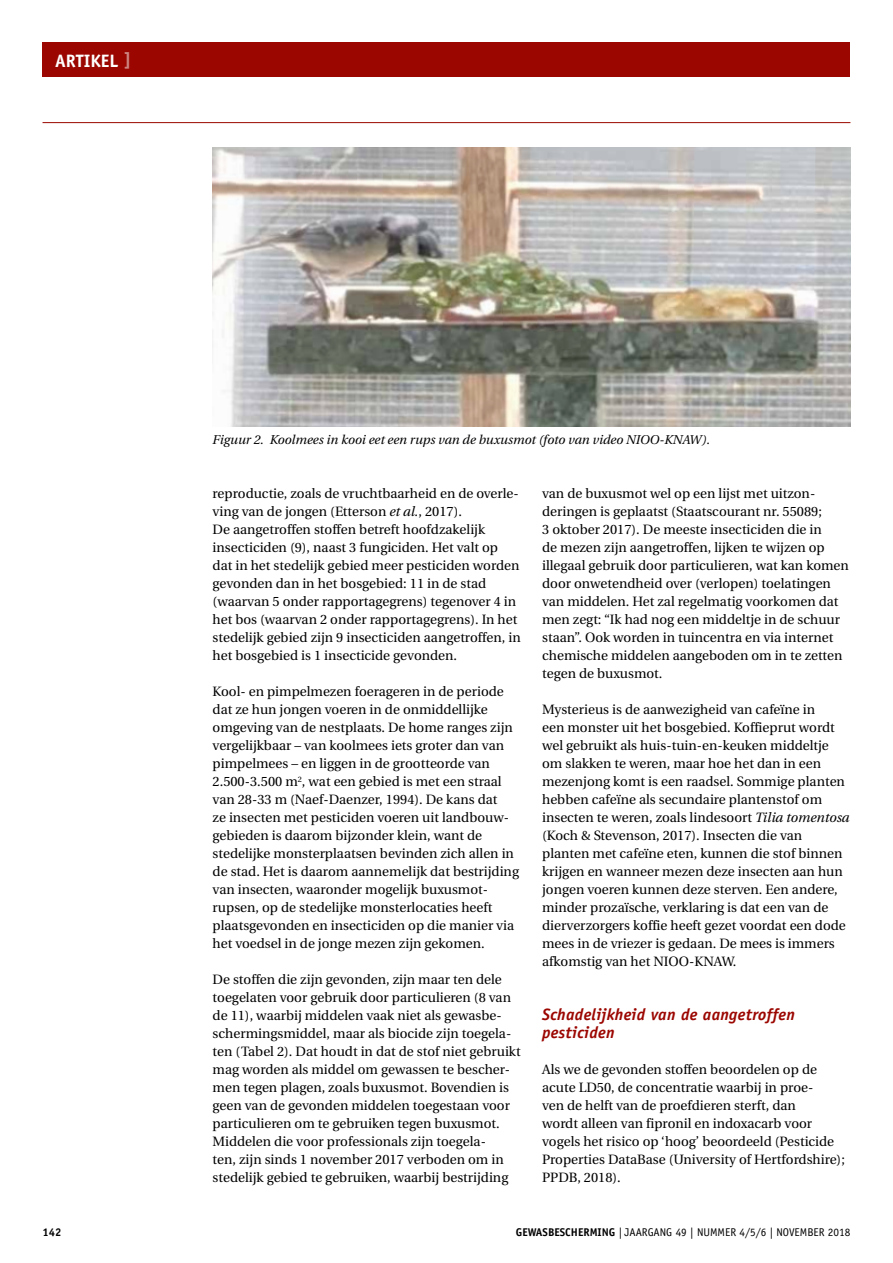
<style>
.page{position:relative;width:893px;height:1263px;background:#fff}
.page>*{position:absolute;margin:0;border:0;box-sizing:border-box;transform-origin:0 0}
.t1{font:700 18px "Officina Sans";color:#fff}
.t2{font:italic 700 16.5px/18px "Officina Sans";letter-spacing:.015em;color:#9b0600}
.t3{font:13.5px/18px "Utopia";color:#000}
.t4{font:italic 12.75px "Utopia";color:#000}
.t5{font:11.25px "Officina Sans";color:#000}
.t6{font:700 11.25px "Officina Sans";color:#000}
.s1{color:#cd8380}
.s2{font-style:italic}
.s3{font-weight:700}
</style>
<div class="page">
<div style="left:43px;top:43px;width:807px;height:34px;background:#9b0600"></div>
<hr style="left:43px;top:122px;width:807px;height:1px;background:#9b0600">
<img style="left:213px;top:147px;width:637px;height:279px">
<h1 class="t1" style="left:55px;top:49px;width:78px">ARTIKEL <span class="s1">]</span></h1>
<p class="t4" style="left:213px;top:433px;width:499px">Figuur 2. Koolmees in kooi eet een rups van de buxusmot (foto van video NIOO-KNAW).</p>
<p class="t3" style="left:213px;top:485px;width:310px">reproductie, zoals de vruchtbaarheid en de overle&shy;ving van de jongen (Etterson <span class="s2">et al.</span>, 2017).<br>De aangetroffen stoffen betreft hoofdzakelijk insecticiden (9), naast 3 fungiciden. Het valt op dat in het stedelijk gebied meer pesticiden worden gevonden dan in het bosgebied: 11 in de stad (waarvan 5 onder rapportagegrens) tegenover 4 in het bos (waarvan 2 onder rapportagegrens). In het stedelijk gebied zijn 9 insecticiden aangetroffen, in het bosgebied is 1 insecticide gevonden.</p>
<p class="t3" style="left:213px;top:683px;width:308px">Kool- en pimpelmezen foerageren in de periode dat ze hun jongen voeren in de onmiddellijke omgeving van de nestplaats. De home ranges zijn vergelijkbaar – van koolmees iets groter dan van pimpelmees – en liggen in de grootteorde van 2.500-3.500 m<sup>2</sup>, wat een gebied is met een straal van 28-33 m (Naef-Daenzer, 1994). De kans dat<br>ze insecten met pesticiden voeren uit landbouw&shy;gebieden is daarom bijzonder klein, want de stedelijke monsterplaatsen bevinden zich allen in de stad. Het is daarom aannemelijk dat bestrijding van insecten, waaronder mogelijk buxusmot&shy;rupsen, op de stedelijke monsterlocaties heeft plaatsgevonden en insecticiden op die manier via het voedsel in de jonge mezen zijn gekomen.</p>
<p class="t3" style="left:213px;top:971px;width:310px">De stoffen die zijn gevonden, zijn maar ten dele toegelaten voor gebruik door particulieren (8 van de 11), waarbij middelen vaak niet als gewasbe&shy;schermingsmiddel, maar als biocide zijn toegela&shy;ten (Tabel 2). Dat houdt in dat de stof niet gebruikt mag worden als middel om gewassen te bescher&shy;men tegen plagen, zoals buxusmot. Bovendien is geen van de gevonden middelen toegestaan voor particulieren om te gebruiken tegen buxusmot.<br>Middelen die voor professionals zijn toegela-<br>ten, zijn sinds 1 november 2017 verboden om in stedelijk gebied te gebruiken, waarbij bestrijding</p>
<p class="t3" style="left:542px;top:485px;width:308px">van de buxusmot wel op een lijst met uitzon&shy;deringen is geplaatst (Staatscourant nr. 55089;<br>3 oktober 2017). De meeste insecticiden die in<br>de mezen zijn aangetroffen, lijken te wijzen op illegaal gebruik door particulieren, wat kan komen door onwetendheid over (verlopen) toelatingen van middelen. Het zal regelmatig voorkomen dat men zegt: “Ik had nog een middeltje in de schuur staan”. Ook worden in tuincentra en via internet chemische middelen aangeboden om in te zetten tegen de buxusmot.</p>
<p class="t3" style="left:542px;top:701px;width:309px">Mysterieus is de aanwezigheid van cafeïne in<br>een monster uit het bosgebied. Koffieprut wordt wel gebruikt als huis-tuin-en-keuken middeltje om slakken te weren, maar hoe het dan in een mezenjong komt is een raadsel. Sommige planten hebben cafeïne als secundaire plantenstof om insecten te weren, zoals lindesoort <span class="s2">Tilia tomentosa </span>(Koch &amp; Stevenson, 2017). Insecten die van planten met cafeïne eten, kunnen die stof binnen krijgen en wanneer mezen deze insecten aan hun jongen voeren kunnen deze sterven. Een andere, minder prozaïsche, verklaring is dat een van de dierverzorgers koffie heeft gezet voordat een dode mees in de vriezer is gedaan. De mees is immers afkomstig van het NIOO-KNAW.</p>
<p class="t2" style="left:542px;top:1006px;width:254px">Schadelijkheid van de aangetroffen pesticiden</p>
<p class="t3" style="left:542px;top:1061px;width:304px">Als we de gevonden stoffen beoordelen op de acute LD50, de concentratie waarbij in proe-<br>ven de helft van de proefdieren sterft, dan<br>wordt alleen van fipronil en indoxacarb voor vogels het risico op ‘hoog’ beoordeeld (Pesticide Properties DataBase (University of Hertfordshire); PPDB, 2018).</p>
<p class="t6" style="left:43px;top:1225px;width:20px">142</p>
<p class="t5" style="left:516px;top:1226px;width:336px"><span class="s3">GEWASBESCHERMING</span> | JAARGANG 49 | NUMMER 4/5/6 | NOVEMBER 2018</p>
</div>
